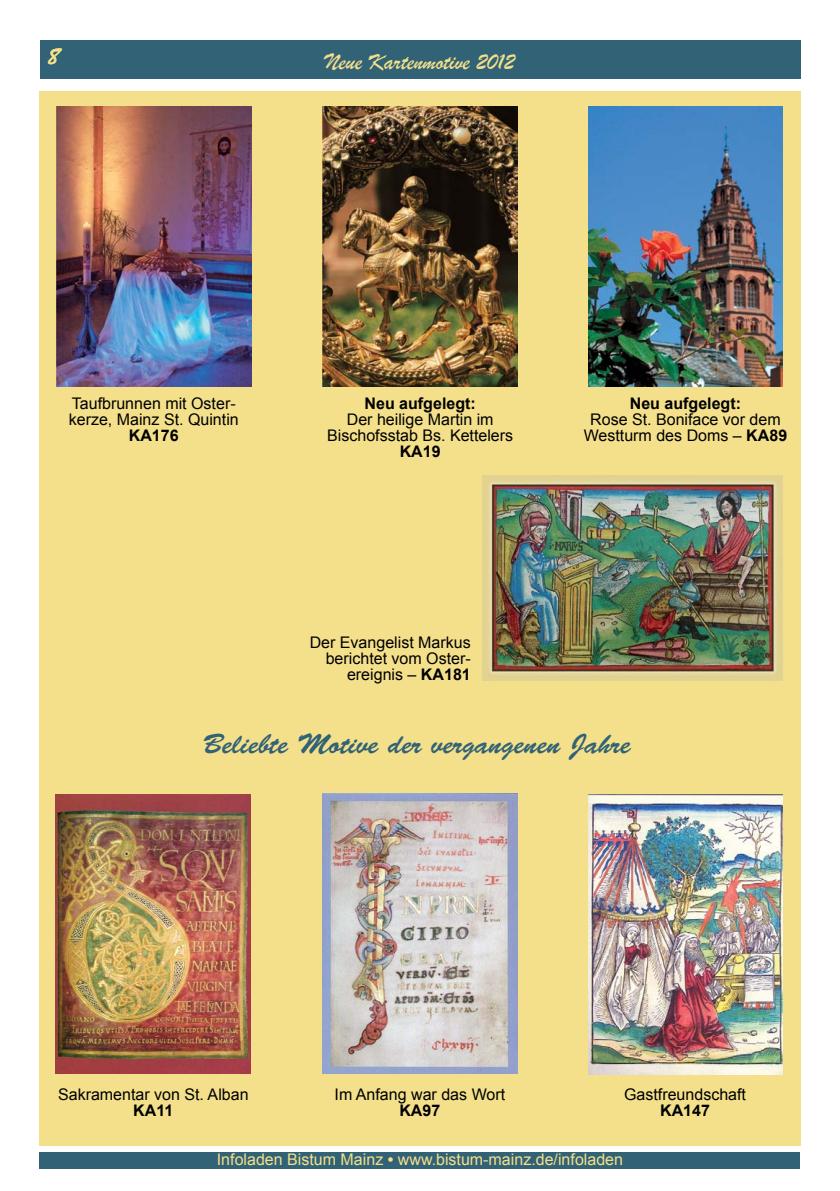
<style>
.page{position:relative;width:840px;height:1191px;background:#fff}
.page>*{position:absolute;margin:0;border:0;box-sizing:border-box;transform-origin:0 0}
.t1{font:28px "Brush Script Std";color:#326276}
.t2{font:24px "Brush Script";color:#f4e08b}
.t3{font:24px "Brush Script Std";color:#f4e08b}
.t4{font:16px/16px "Arial";color:#000;text-align:center}
.t5{font:16px "Arial";color:#f4e08b}
.t6{font:700 16px "Arial";color:#000}
.s1{font-weight:700}
</style>
<div class="page">
<div style="left:40px;top:91px;width:760px;height:1054px;background:#f4e08b"></div>
<div style="left:40px;top:40px;width:760px;height:38px;background:#326276"></div>
<div style="left:40px;top:1151px;width:759px;height:17px;background:#326276"></div>
<img style="left:56px;top:106px;width:195px;height:280px">
<img style="left:322px;top:106px;width:195px;height:280px">
<img style="left:56px;top:794px;width:194px;height:280px">
<img style="left:322px;top:793px;width:195px;height:280px">
<img style="left:588px;top:794px;width:194px;height:280px">
<img style="left:588px;top:106px;width:194px;height:280px">
<img style="left:482px;top:476px;width:300px;height:204px">
<h2 class="t3" style="left:46px;top:43px;width:15px">8</h2>
<h2 class="t2" style="left:325px;top:47px;width:191px">Neue Kartenmotive 2012</h2>
<p class="t4" style="left:69px;top:395px;width:171px;text-align:left">Taufbrunnen mit Oster&shy;kerze, Mainz St. Quintin</p>
<p class="t6" style="left:129px;top:424px;width:51px">KA176</p>
<p class="t6" style="left:364px;top:392px;width:113px">Neu aufgelegt:</p>
<p class="t4" style="left:327px;top:411px;width:187px">Der heilige Martin im<br>Bischofsstab Bs. Kettelers</p>
<p class="t6" style="left:399px;top:440px;width:42px">KA19</p>
<p class="t6" style="left:629px;top:392px;width:113px">Neu aufgelegt:</p>
<p class="t4" style="left:583px;top:411px;width:205px">Rose St. Boniface vor dem<br>Westturm des Doms – <span class="s1">KA89</span></p>
<p class="t4" style="left:309px;top:634px;width:162px;text-align:right">Der Evangelist Markus berichtet vom Oster&shy;ereignis – <span class="s1">KA181</span></p>
<h1 class="t1" style="left:202px;top:728px;width:429px">Beliebte Motive der vergangenen Jahre</h1>
<p class="t4" style="left:58px;top:1086px;width:192px">Sakramentar von St. Alban</p>
<p class="t6" style="left:133px;top:1099px;width:42px">KA11</p>
<p class="t4" style="left:334px;top:1086px;width:172px">Im Anfang war das Wort</p>
<p class="t6" style="left:399px;top:1099px;width:42px">KA97</p>
<p class="t4" style="left:623px;top:1086px;width:123px">Gastfreundschaft</p>
<p class="t6" style="left:659px;top:1099px;width:51px">KA147</p>
<p class="t5" style="left:217px;top:1149px;width:407px">Infoladen Bistum Mainz <span class="s1">•</span> www.bistum-mainz.de/infoladen</p>
</div>
